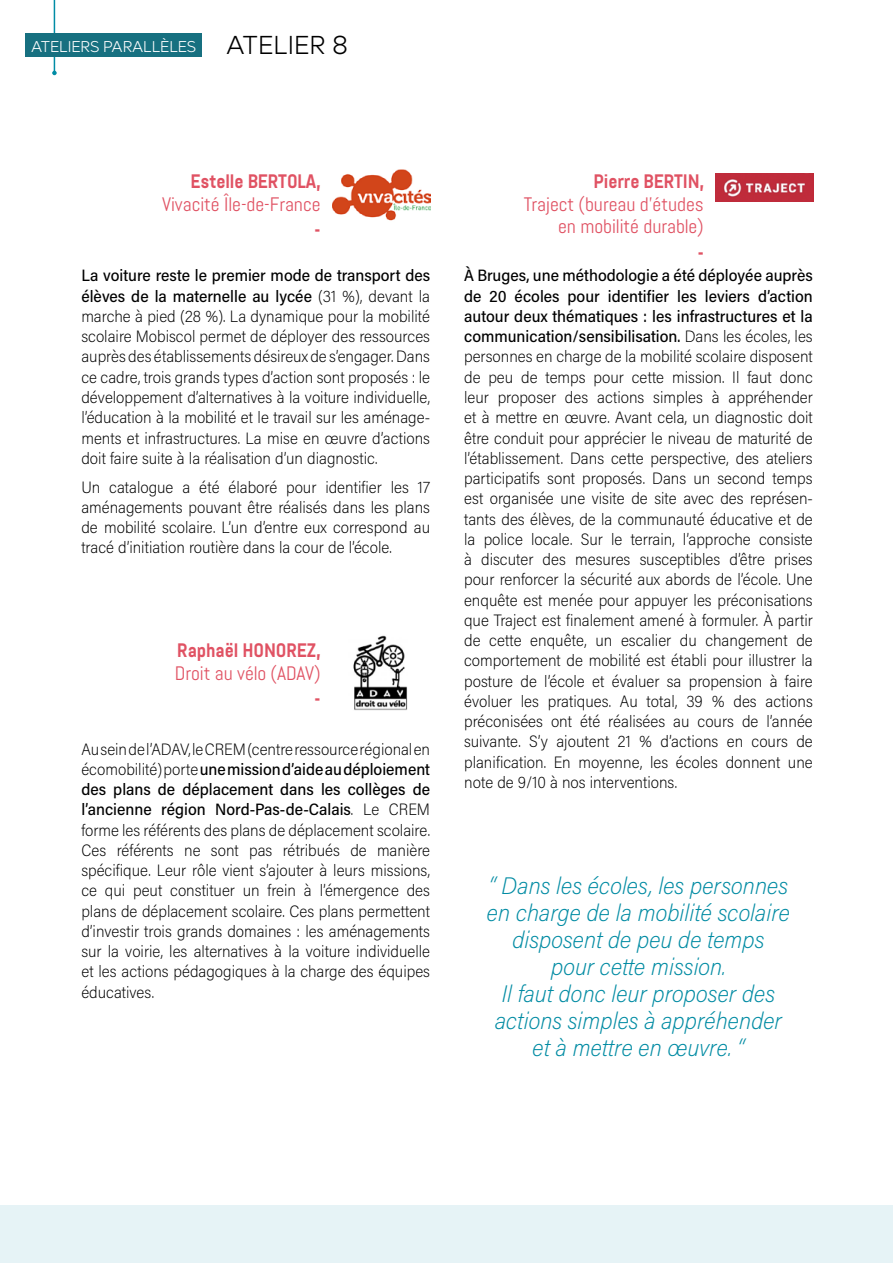
<style>
.page{position:relative;width:893px;height:1263px;background:#fff}
.page>*{position:absolute;margin:0;border:0;box-sizing:border-box;transform-origin:0 0}
.t1{font:300 26.25px "Lufga";color:#000}
.t2{font:italic 200 24px/27px "Acumin Pro Semi Cond";color:#008ba3;text-align:center}
.t3{font:19.5px/22.5px "Abel Pro";letter-spacing:-.005em;color:#e05263;text-align:right}
.t4{font:700 19.5px "Abel Pro";color:#e05263}
.Style_de_paragraphe{font:200 16.5px/20.2px "Acumin Pro Semi Cond";color:#000;text-align:justify}
.t5{font:300 15.75px "Lufga";letter-spacing:-.01em;color:#fff}
.s1{font-weight:700}
.s2{font-weight:500}
</style>
<div class="page">
<div style="left:0;top:1206px;width:893px;height:57px;background:#e6f3f6"></div>
<img style="left:332px;top:169px;width:98px;height:52px">
<img style="left:353px;top:635px;width:54px;height:75px">
<img style="left:716px;top:173px;width:97px;height:28px">
<hr style="left:54px;top:0;width:1px;height:73px;background:#008ca5">
<svg style="left:52px;top:71px;width:5px;height:4px"></svg>
<div style="left:26px;top:34px;width:176px;height:23px;background:#177080"></div>
<p class="t5" style="left:31px;top:37px;width:166px">ATELIERS PARALLÈLES</p>
<p class="t1" style="left:226px;top:30px;width:123px">ATELIER 8</p>
<p class="t3" style="left:162px;top:170px;width:160px"><span class="s1">Estelle BERTOLA,<br></span>Vivacité Île-de-France</p>
<p class="t4" style="left:315px;top:217px;width:7px">-</p>
<p class="Style_de_paragraphe" style="left:81px;top:265px;width:350px"><span class="s2">La voiture reste le premier mode de transport des élèves de la maternelle au lycée</span> (31 %), devant la marche à pied (28 %). La dynamique pour la mobilité scolaire Mobiscol permet de déployer des ressources auprès des établissements désireux de s’engager. Dans ce cadre, trois grands types d’action sont proposés : le développement d’alternatives à la voiture individuelle, l’éducation à la mobilité et le travail sur les aménage&shy;ments et infrastructures. La mise en œuvre d’actions doit faire suite à la réalisation d’un diagnostic.</p>
<p class="Style_de_paragraphe" style="left:81px;top:476px;width:350px">Un catalogue a été élaboré pour identifier les 17 aménagements pouvant être réalisés dans les plans de mobilité scolaire. L’un d’entre eux correspond au tracé d’initiation routière dans la cour de l’école.</p>
<p class="t3" style="left:175px;top:639px;width:147px;text-align:left"><span class="s1">Raphaël HONOREZ,<br></span>Droit au vélo (ADAV)</p>
<p class="t4" style="left:315px;top:686px;width:7px">-</p>
<p class="Style_de_paragraphe" style="left:81px;top:738px;width:350px">Au sein de l’ADAV, le CREM (centre ressource régional en écomobilité) porte <span class="s2">une mission d’aide au déploiement des plans de déplacement dans les collèges de l’ancienne région Nord-Pas-de-Calais</span>. Le CREM forme les référents des plans de déplacement scolaire.<br>Ces référents ne sont pas rétribués de manière spécifique. Leur rôle vient s’ajouter à leurs missions, ce qui peut constituer un frein à l’émergence des plans de déplacement scolaire. Ces plans permettent d’investir trois grands domaines : les aménagements sur la voirie, les alternatives à la voiture individuelle et les actions pédagogiques à la charge des équipes éducatives.</p>
<p class="t3" style="left:524px;top:170px;width:182px"><span class="s1">Pierre BERTIN,<br></span>Traject (bureau d’études en mobilité durable)</p>
<p class="t4" style="left:698px;top:240px;width:7px">-</p>
<p class="Style_de_paragraphe" style="left:464px;top:265px;width:350px"><span class="s2">À Bruges, une méthodologie a été déployée auprès de 20 écoles pour identifier les leviers d’action autour deux thématiques : les infrastructures et la communication/sensibilisation.</span> Dans les écoles, les personnes en charge de la mobilité scolaire disposent de peu de temps pour cette mission. Il faut donc leur proposer des actions simples à appréhender et à mettre en œuvre. Avant cela, un diagnostic doit être conduit pour apprécier le niveau de maturité de l’établissement. Dans cette perspective, des ateliers participatifs sont proposés. Dans un second temps est organisée une visite de site avec des représen&shy;tants des élèves, de la communauté éducative et de la police locale. Sur le terrain, l’approche consiste à discuter des mesures susceptibles d’être prises pour renforcer la sécurité aux abords de l’école. Une enquête est menée pour appuyer les préconisations que Traject est finalement amené à formuler. À partir de cette enquête, un escalier du changement de comportement de mobilité est établi pour illustrer la posture de l’école et évaluer sa propension à faire évoluer les pratiques. Au total, 39 % des actions préconisées ont été réalisées au cours de l’année suivante. S’y ajoutent 21 % d’actions en cours de planification. En moyenne, les écoles donnent une note de 9/10 à nos interventions.</p>
<p class="t2" style="left:487px;top:871px;width:305px">‘‘ Dans les écoles, les personnes en charge de la mobilité scolaire disposent de peu de temps</p>
<p class="t2" style="left:551px;top:952px;width:176px">pour cette mission.</p>
<p class="t2" style="left:495px;top:979px;width:288px;text-align:left">Il faut donc leur proposer des actions simples à appréhender</p>
<p class="t2" style="left:533px;top:1033px;width:213px">et à mettre en œuvre. ‘‘</p>
</div>
